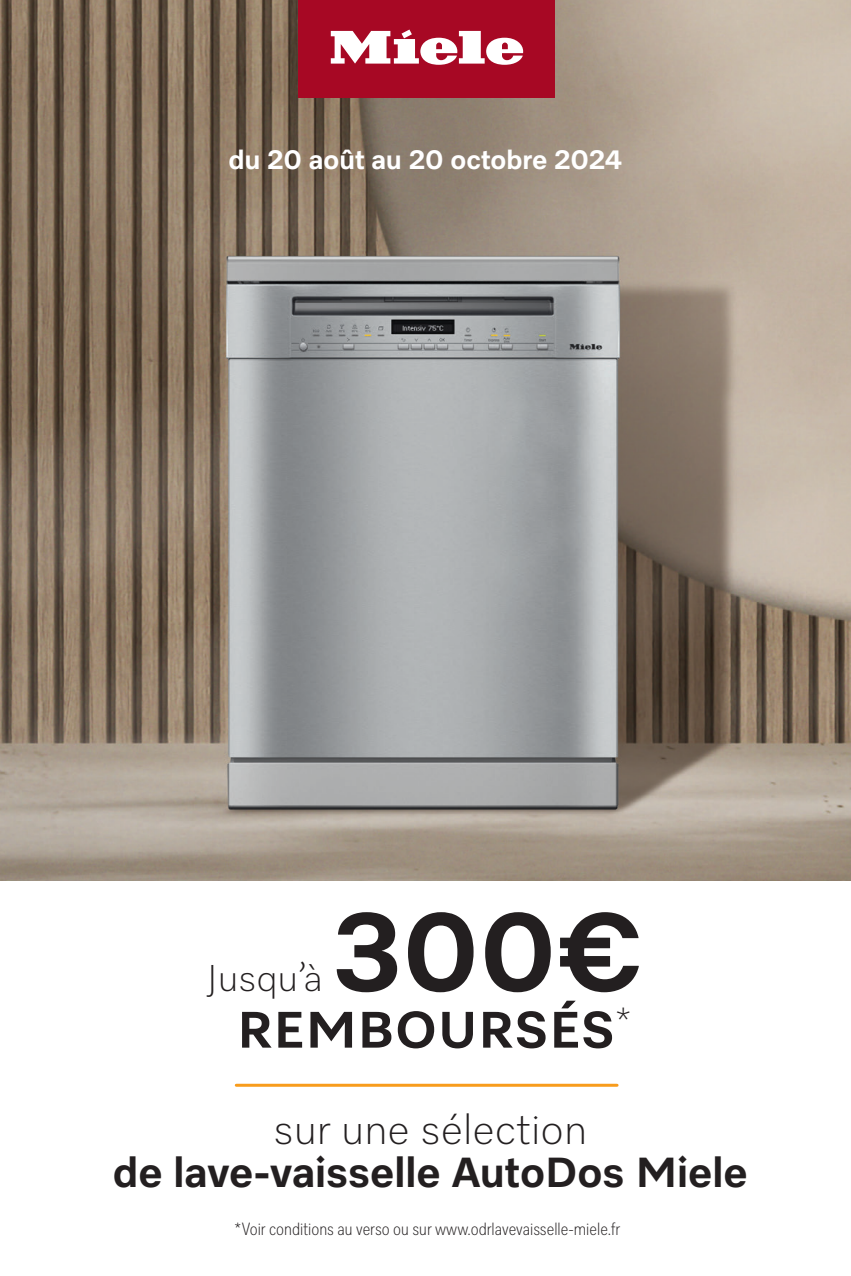
<style>
.page{position:relative;width:851px;height:1276px;background:#fff}
.page>*{position:absolute;margin:0;border:0;box-sizing:border-box;transform-origin:0 0}
.t1{font:700 112.5px "Miele Elements";color:#231f20}
.t2{font:700 52.5px "Miele Elements";letter-spacing:.02em;color:#231f20}
.t3{font:700 42.6px "Miele Elements";color:#231f20}
.t4{font:300 42.6px "Miele Elements";color:#231f20}
.t5{font:300 37.8px "Miele Elements";color:#231f20}
.t6{font:700 27px "Miele Elements";color:#fff}
.t7{font:300 18px "Miele Elements Cond";color:#231f20}
</style>
<div class="page">
<img style="left:0;top:0;width:850px;height:880px">
<div style="left:298px;top:0;width:256px;height:97px;background:#a70824"></div>
<svg style="left:331px;top:30px;width:192px;height:35px"></svg>
<hr style="left:236px;top:1083px;width:381px;height:3px;background:#f89c1c">
<h3 class="t6" style="left:228px;top:143px;width:395px">du 20 août au 20 octobre 2024</h3>
<h1 class="t1" style="left:332px;top:880px;width:313px">300€</h1>
<h2 class="t2" style="left:237px;top:996px;width:395px">REMBOURSÉS<sup>*</sup></h2>
<h3 class="t5" style="left:207px;top:953px;width:117px">Jusquʼà</h3>
<h3 class="t4" style="left:273px;top:1102px;width:315px">sur une sélection</h3>
<h3 class="t3" style="left:113px;top:1145px;width:636px">de lave-vaisselle AutoDos Miele</h3>
<p class="t7" style="left:234px;top:1217px;width:387px">*Voir conditions au verso ou sur www.odrlavevaisselle-miele.fr</p>
</div>
